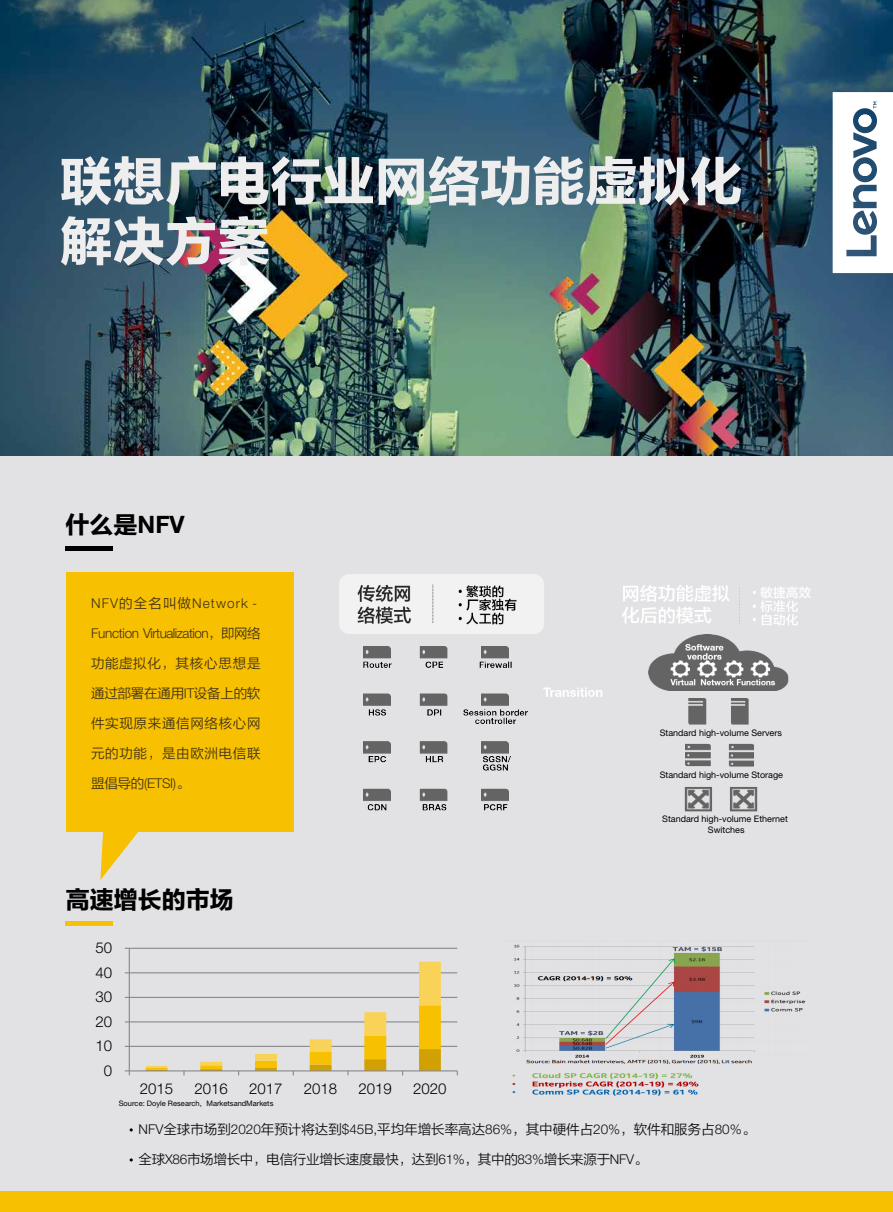
<style>
.page{position:relative;width:893px;height:1212px;background:#e2e1e4}
.page>*{position:absolute;margin:0;border:0;box-sizing:border-box;transform-origin:0 0}
.t1{font:52.5px/60px "FZLTDHJW GB1 0";color:#eeeeef}
.t2{font:24px "FZLTDHJW GB1 0";color:#000}
.t3{font:300 15px "Helvetica Neue LT Std";color:#000}
.t4{font:13.5px "FZLTXIHJW GB1 0";color:#0c0c0c}
.t5{font:13.5px "FZLTXIHJW GB1 0";letter-spacing:-.02em;color:#0c0c0c}
.t6{font:13.5px "FZLTXIHJW GB1 0";letter-spacing:.05em;color:#3f3015}
.t7{font:300 13.5px "Helvetica Neue LT Std";letter-spacing:-.04em;color:#3f3015}
.t8{font:300 13.5px "Helvetica Neue LT Std";letter-spacing:.08em;color:#3f3015}
.t9{font:13.5px "FZLTXIHJW GB1 0";letter-spacing:-.02em;color:#3f3015}
.t10{font:300 13.5px "Helvetica Neue LT Std";letter-spacing:-.02em;color:#3f3015}
.t11{font:9px/10.8px "Helvetica Neue LT Std";color:#000;text-align:center}
.t12{font:7.5px "Helvetica Neue LT Std";color:#000}
.s1{font-family:"Helvetica Neue LT Std";font-weight:700}
.s2{font-family:"FZLTXIHJW GB1 0";font-weight:400}
.s3{font-family:"Helvetica Neue LT Std";font-weight:300}
</style>
<div class="page">
<img style="left:0;top:0;width:893px;height:455px">
<div style="left:66px;top:572px;width:227px;height:260px;background:#f7c000"></div>
<svg style="left:100px;top:832px;width:38px;height:48px"></svg>
<hr style="left:66px;top:922px;width:47px;height:4px;background:#f7c000">
<div style="left:0;top:1191px;width:893px;height:21px;background:#f7c000"></div>
<svg style="left:833px;top:92px;width:60px;height:181px;background:#d7dfe5"></svg>
<div style="left:66px;top:546px;width:47px;height:5px;background:#000"></div>
<img style="left:512px;top:944px;width:294px;height:152px">
<hr style="left:129px;top:948px;width:328px;height:1px;background:#868686">
<hr style="left:129px;top:972px;width:328px;height:1px;background:#868686">
<hr style="left:129px;top:997px;width:328px;height:1px;background:#868686">
<hr style="left:129px;top:1021px;width:328px;height:1px;background:#868686">
<hr style="left:129px;top:1046px;width:328px;height:1px;background:#868686">
<hr style="left:129px;top:948px;width:1px;height:123px;background:#868686">
<hr style="left:129px;top:1070px;width:328px;height:1px;background:#868686">
<svg style="left:146px;top:962px;width:295px;height:113px"></svg>
<svg style="left:125px;top:1070px;width:5px;height:5px"></svg>
<img style="left:339px;top:574px;width:472px;height:238px">
<div style="left:647px;top:728px;width:147px;height:10px;background:#e2e1e4"></div>
<div style="left:647px;top:772px;width:147px;height:10px;background:#e2e1e4"></div>
<h1 class="t1" style="left:60px;top:154px;width:684px">联想广电行业网络功能虚拟化解决方案</h1>
<h2 class="t2" style="left:66px;top:512px;width:121px">什么是<span class="s1">NFV</span></h2>
<h3 class="t8" style="left:91px;top:595px;width:168px">NFV<span class="s2">的全名叫做</span>Network -</h3>
<h3 class="t7" style="left:91px;top:625px;width:171px">Function Virtualization<span class="s2">，即网络</span></h3>
<h3 class="t6" style="left:91px;top:656px;width:171px">功能虚拟化，其核心思想是</h3>
<h3 class="t9" style="left:91px;top:686px;width:171px">通过部署在通用<span class="s3">IT</span>设备上的软</h3>
<h3 class="t6" style="left:91px;top:716px;width:171px">件实现原来通信网络核心网</h3>
<h3 class="t6" style="left:91px;top:746px;width:171px">元的功能，是由欧洲电信联</h3>
<h3 class="t10" style="left:91px;top:775px;width:100px"><span class="s2">盟倡导的</span>(ETSI)<span class="s2">。</span></h3>
<h2 class="t2" style="left:66px;top:887px;width:170px">高速增长的市场</h2>
<h3 class="t3" style="left:95px;top:938px;width:18px">50</h3>
<h3 class="t3" style="left:95px;top:963px;width:18px">40</h3>
<h3 class="t3" style="left:95px;top:987px;width:18px">30</h3>
<h3 class="t3" style="left:95px;top:1012px;width:18px">20</h3>
<h3 class="t3" style="left:95px;top:1037px;width:18px">10</h3>
<h3 class="t3" style="left:104px;top:1061px;width:10px">0</h3>
<h3 class="t3" style="left:140px;top:1079px;width:35px">2015</h3>
<h3 class="t3" style="left:195px;top:1079px;width:35px">2016</h3>
<h3 class="t3" style="left:249px;top:1079px;width:35px">2017</h3>
<h3 class="t3" style="left:304px;top:1079px;width:35px">2018</h3>
<h3 class="t3" style="left:359px;top:1079px;width:35px">2019</h3>
<h3 class="t3" style="left:413px;top:1079px;width:35px">2020</h3>
<p class="t12" style="left:119px;top:1099px;width:156px">Source: Doyle Research, MarketsandMarkets</p>
<p class="t11" style="left:660px;top:727px;width:124px">Standard high-volume Servers</p>
<p class="t11" style="left:660px;top:769px;width:125px">Standard high-volume Storage</p>
<p class="t11" style="left:662px;top:813px;width:127px">Standard high-volume Ethernet<br>Switches</p>
<h3 class="t4" style="left:139px;top:1122px;width:618px"><span class="s3">NFV</span>全球市场到<span class="s3">2020</span>年预计将达到<span class="s3">$45B,</span>平均年增长率高达<span class="s3">86%</span>，其中硬件占<span class="s3">20%</span>，软件和服务占<span class="s3">80%</span>。</h3>
<h3 class="t5" style="left:139px;top:1152px;width:510px">全球<span class="s3">X86</span>市场增长中，电信行业增长速度最快，达到<span class="s3">61%</span>，其中的<span class="s3">83%</span>增长来源于<span class="s3">NFV</span>。</h3>
</div>
